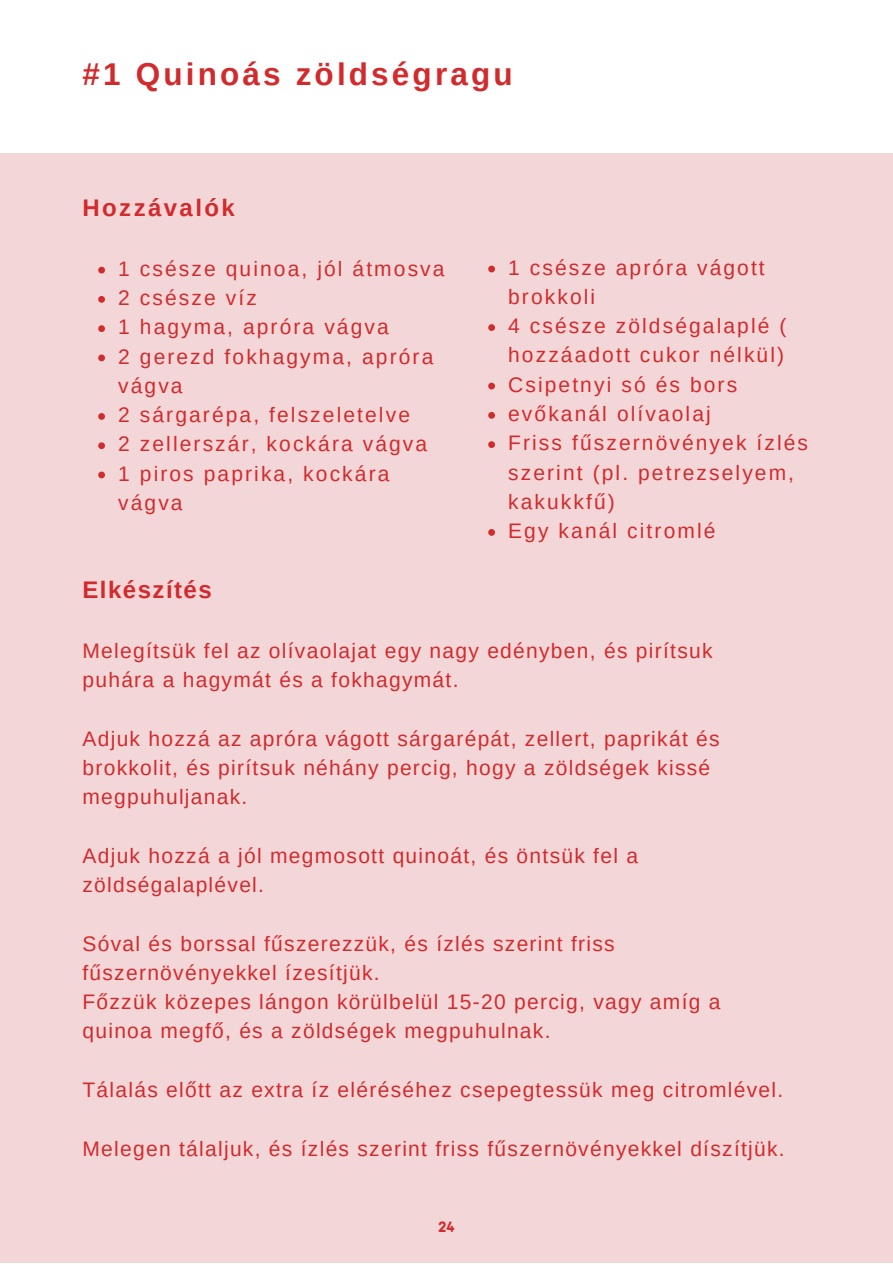
<style>
.page{position:relative;width:893px;height:1264px;background:#fff}
.page>*{position:absolute;margin:0;border:0;box-sizing:border-box;transform-origin:0 0}
.t1{font:700 31.5px "Arimo";letter-spacing:.1em;color:#d12b2d}
.t2{font:700 24px "Arimo";letter-spacing:.1em;color:#d12b2d}
.t3{font:700 24px "Arimo";letter-spacing:.06em;color:#d12b2d}
.t4{font:21px/29.2px "Arimo";letter-spacing:.06em;color:#d12b2d}
.t5{font:21px/29.2px "Arimo";letter-spacing:.1em;color:#d12b2d}
.t6{font:16.5px "Aristotelica Pro Tx Bld";color:#d12b2d}
</style>
<div class="page">
<div style="left:0;top:153px;width:892px;height:1109px;background:#f3d6d8"></div>
<svg style="left:98px;top:267px;width:7px;height:6px"></svg>
<svg style="left:98px;top:296px;width:7px;height:7px"></svg>
<svg style="left:98px;top:325px;width:7px;height:7px"></svg>
<svg style="left:98px;top:354px;width:7px;height:7px"></svg>
<svg style="left:98px;top:413px;width:7px;height:7px"></svg>
<svg style="left:98px;top:442px;width:7px;height:7px"></svg>
<svg style="left:98px;top:471px;width:7px;height:7px"></svg>
<svg style="left:488px;top:266px;width:7px;height:6px"></svg>
<svg style="left:488px;top:324px;width:7px;height:7px"></svg>
<svg style="left:488px;top:383px;width:7px;height:6px"></svg>
<svg style="left:488px;top:412px;width:7px;height:7px"></svg>
<svg style="left:488px;top:441px;width:7px;height:7px"></svg>
<svg style="left:488px;top:529px;width:7px;height:7px"></svg>
<h1 class="t1" style="left:82px;top:57px;width:432px">#1 Quinoás zöldségragu</h1>
<p class="t2" style="left:82px;top:194px;width:154px">Hozzávalók</p>
<p class="t5" style="left:118px;top:254px;width:328px">1 csésze quinoa, jól átmosva<br>2 csésze víz<br>1 hagyma, apróra vágva<br>2 gerezd fokhagyma, apróra vágva<br>2 sárgarépa, felszeletelve<br>2 zellerszár, kockára vágva<br>1 piros paprika, kockára vágva</p>
<p class="t3" style="left:82px;top:576px;width:131px">Elkészítés</p>
<p class="t5" style="left:508px;top:253px;width:301px">1 csésze apróra vágott brokkoli<br>4 csésze zöldségalaplé ( hozzáadott cukor nélkül)<br>Csipetnyi só és bors evőkanál olívaolaj<br>Friss fűszernövények ízlés szerint (pl. petrezselyem, kakukkfű)<br>Egy kanál citromlé</p>
<p class="t4" style="left:82px;top:636px;width:631px">Melegítsük fel az olívaolajat egy nagy edényben, és pirítsuk puhára a hagymát és a fokhagymát.</p>
<p class="t4" style="left:82px;top:724px;width:638px">Adjuk hozzá az apróra vágott sárgarépát, zellert, paprikát és brokkolit, és pirítsuk néhány percig, hogy a zöldségek kissé megpuhuljanak.</p>
<p class="t4" style="left:82px;top:841px;width:557px">Adjuk hozzá a jól megmosott quinoát, és öntsük fel a zöldségalaplével.</p>
<p class="t4" style="left:82px;top:928px;width:639px">Sóval és borssal fűszerezzük, és ízlés szerint friss fűszernövényekkel ízesítjük.<br>Főzzük közepes lángon körülbelül 15-20 percig, vagy amíg a quinoa megfő, és a zöldségek megpuhulnak.</p>
<p class="t4" style="left:82px;top:1075px;width:702px">Tálalás előtt az extra íz eléréséhez csepegtessük meg citromlével.</p>
<p class="t4" style="left:82px;top:1133px;width:703px">Melegen tálaljuk, és ízlés szerint friss fűszernövényekkel díszítjük.</p>
<p class="t6" style="left:438px;top:1220px;width:18px">24</p>
</div>
